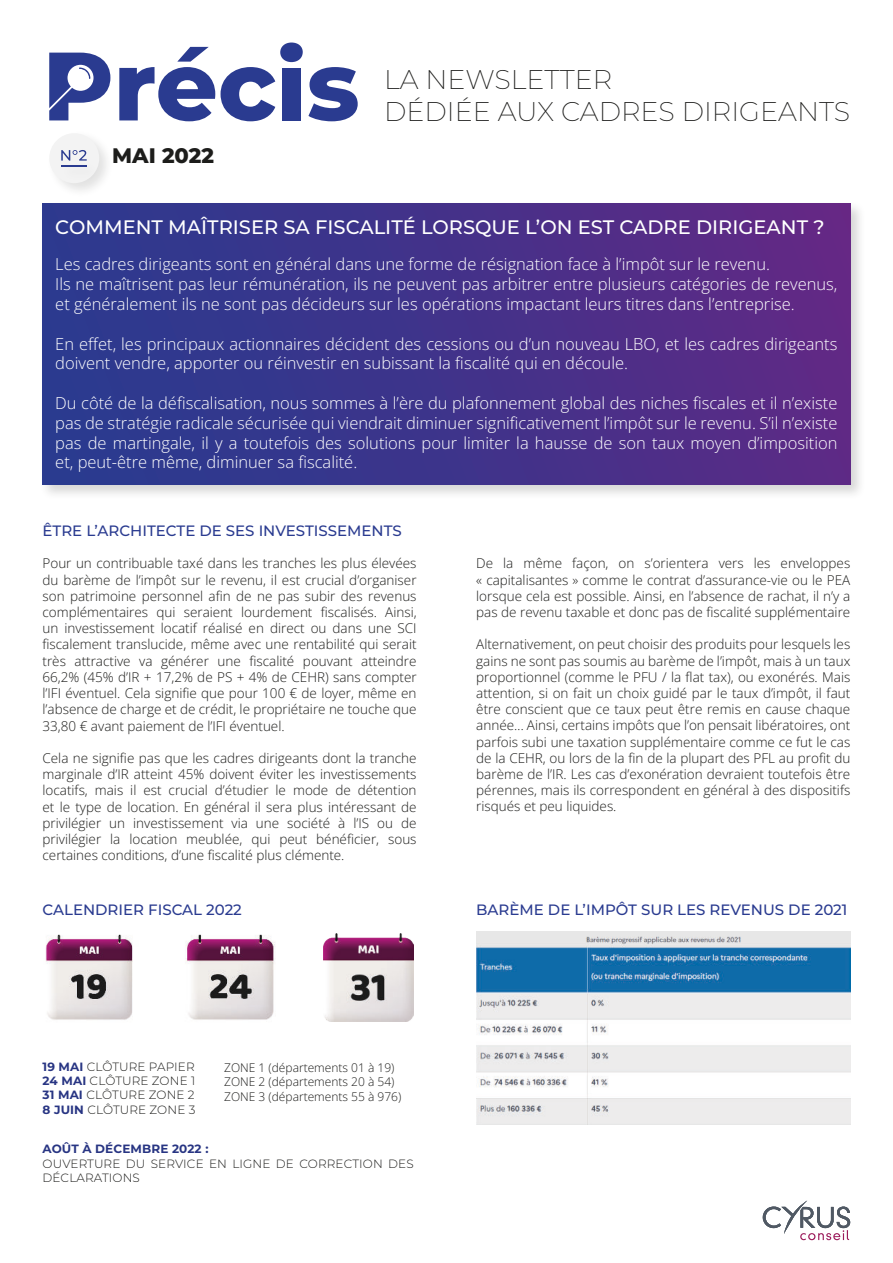
<style>
.page{position:relative;width:893px;height:1263px;background:#fff}
.page>*{position:absolute;margin:0;border:0;box-sizing:border-box;transform-origin:0 0}
.t1{font:200 27px/32.4px "Montserrat";color:#1d1d1b}
.t2{font:800 21px "Montserrat";color:#1d1d1b}
.t3{font:500 19.5px "Montserrat";color:#fff}
.t4{font:16.5px/19.8px "Open Sans";color:#fff}
.t5{font:500 15px "Montserrat";color:#2a3b90}
.t6{font:13.5px/16.2px "Open Sans";color:#1d1d1b;text-align:justify}
.t7{font:300 12px/14.4px "Montserrat";letter-spacing:.01em;color:#1d1d1b;text-align:justify}
.t8{font:12px/14.4px "Open Sans";color:#1d1d1b}
.t9{font:700 12px "Montserrat";letter-spacing:.01em;color:#283583}
.s1{font-weight:700;color:#283583}
</style>
<div class="page">
<div style="left:40px;top:201px;width:826px;height:299px;background:#1d1d1b;opacity:.18"></div>
<div style="left:43px;top:204px;width:807px;height:281px;background:linear-gradient(to right,#273b8f,#5f2985)"></div>
<svg style="left:119px;top:47px;width:96px;height:74px"></svg>
<svg style="left:221px;top:67px;width:54px;height:54px"></svg>
<div style="left:280px;top:43px;width:23px;height:19px;background:#2a3b90;border-radius:50%"></div>
<div style="left:282px;top:68px;width:19px;height:52px;background:#2a3b90"></div>
<svg style="left:308px;top:67px;width:50px;height:54px"></svg>
<svg style="left:49px;top:53px;width:61px;height:67px"></svg>
<svg style="left:763px;top:1200px;width:87px;height:40px"></svg>
<div style="left:46px;top:130px;width:68px;height:68px;background:#1d1d1b;opacity:.13"></div>
<div style="left:49px;top:133px;width:50px;height:50px;background:#f3f3f3;border-radius:50%"></div>
<div style="left:59px;top:162px;width:43px;height:20px;background:#1d1d1b;opacity:.13"></div>
<svg style="left:61px;top:150px;width:26px;height:16px"></svg>
<img style="left:45px;top:934px;width:230px;height:86px">
<img style="left:476px;top:931px;width:374px;height:194px">
<img style="left:324px;top:934px;width:90px;height:88px">
<h2 class="t2" style="left:112px;top:143px;width:103px">MAI 2022</h2>
<h1 class="t1" style="left:384px;top:63px;width:467px">LA NEWSLETTER<br>DÉDIÉE AUX CADRES DIRIGEANTS</h1>
<h3 class="t3" style="left:55px;top:217px;width:771px">COMMENT MAÎTRISER SA FISCALITÉ LORSQUE L’ON EST CADRE DIRIGEANT ?</h3>
<p class="t4" style="left:55px;top:256px;width:784px">Les cadres dirigeants sont en général dans une forme de résignation face à l’impôt sur le revenu.<br>Ils ne maîtrisent pas leur rémunération, ils ne peuvent pas arbitrer entre plusieurs catégories de revenus, et généralement ils ne sont pas décideurs sur les opérations impactant leurs titres dans l’entreprise.</p>
<p class="t4" style="left:55px;top:333px;width:784px">En effet, les principaux actionnaires décident des cessions ou d’un nouveau LBO, et les cadres dirigeants doivent vendre, apporter ou réinvestir en subissant la fiscalité qui en découle.</p>
<p class="t4" style="left:55px;top:393px;width:784px;text-align:justify">Du côté de la défiscalisation, nous sommes à l’ère du plafonnement global des niches fiscales et il n’existe pas de stratégie radicale sécurisée qui viendrait diminuer significativement l’impôt sur le revenu. S’il n’existe pas de martingale, il y a toutefois des solutions pour limiter la hausse de son taux moyen d’imposition et, peut-être même, diminuer sa fiscalité.</p>
<p class="t5" style="left:43px;top:523px;width:361px">ÊTRE L’ARCHITECTE DE SES INVESTISSEMENTS</p>
<p class="t6" style="left:43px;top:555px;width:376px">Pour un contribuable taxé dans les tranches les plus élevées du barème de l’impôt sur le revenu, il est crucial d’organiser son patrimoine personnel afin de ne pas subir des revenus complémentaires qui seraient lourdement fiscalisés. Ainsi, un investissement locatif réalisé en direct ou dans une SCI fiscalement translucide, même avec une rentabilité qui serait très attractive va générer une fiscalité pouvant atteindre 66,2% (45% d’IR + 17,2% de PS + 4% de CEHR) sans compter l’IFI éventuel. Cela signifie que pour 100 € de loyer, même en l’absence de charge et de crédit, le propriétaire ne touche que 33,80 € avant paiement de l’IFI éventuel.</p>
<p class="t6" style="left:43px;top:749px;width:376px">Cela ne signifie pas que les cadres dirigeants dont la tranche marginale d’IR atteint 45% doivent éviter les investissements locatifs, mais il est crucial d’étudier le mode de détention et le type de location. En général il sera plus intéressant de privilégier un investissement via une société à l’IS ou de privilégier la location meublée, qui peut bénéficier, sous certaines conditions, d’une fiscalité plus clémente.</p>
<p class="t6" style="left:476px;top:557px;width:376px">De la même façon, on s’orientera vers les enveloppes « capitalisantes » comme le contrat d’assurance-vie ou le PEA lorsque cela est possible. Ainsi, en l’absence de rachat, il n’y a pas de revenu taxable et donc pas de fiscalité supplémentaire</p>
<p class="t6" style="left:476px;top:636px;width:376px">Alternativement, on peut choisir des produits pour lesquels les gains ne sont pas soumis au barème de l’impôt, mais à un taux proportionnel (comme le PFU / la flat tax), ou exonérés. Mais attention, si on fait un choix guidé par le taux d’impôt, il faut être conscient que ce taux peut être remis en cause chaque année… Ainsi, certains impôts que l’on pensait libératoires, ont parfois subi une taxation supplémentaire comme ce fut le cas de la CEHR, ou lors de la fin de la plupart des PFL au profit du barème de l’IR. Les cas d’exonération devraient toutefois être pérennes, mais ils correspondent en général à des dispositifs risqués et peu liquides.</p>
<p class="t5" style="left:43px;top:901px;width:201px">CALENDRIER FISCAL 2022</p>
<p class="t5" style="left:476px;top:901px;width:373px">BARÈME DE L’IMPÔT SUR LES REVENUS DE 2021</p>
<p class="t7" style="left:43px;top:1059px;width:154px"><span class="s1">19 MAI</span> CLÔTURE PAPIER <span class="s1">24 MAI</span> CLÔTURE ZONE 1<br><span class="s1">31 MAI</span> CLÔTURE ZONE 2<br><span class="s1">8 JUIN</span> CLÔTURE ZONE 3</p>
<p class="t9" style="left:43px;top:1142px;width:167px">AOÛT À DÉCEMBRE 2022 :</p>
<p class="t7" style="left:43px;top:1156px;width:373px">OUVERTURE DU SERVICE EN LIGNE DE CORRECTION DES<br>DÉCLARATIONS</p>
<p class="t8" style="left:224px;top:1060px;width:179px">ZONE 1 (départements 01 à 19)<br>ZONE 2 (départements 20 à 54)<br>ZONE 3 (départements 55 à 976)</p>
</div>
